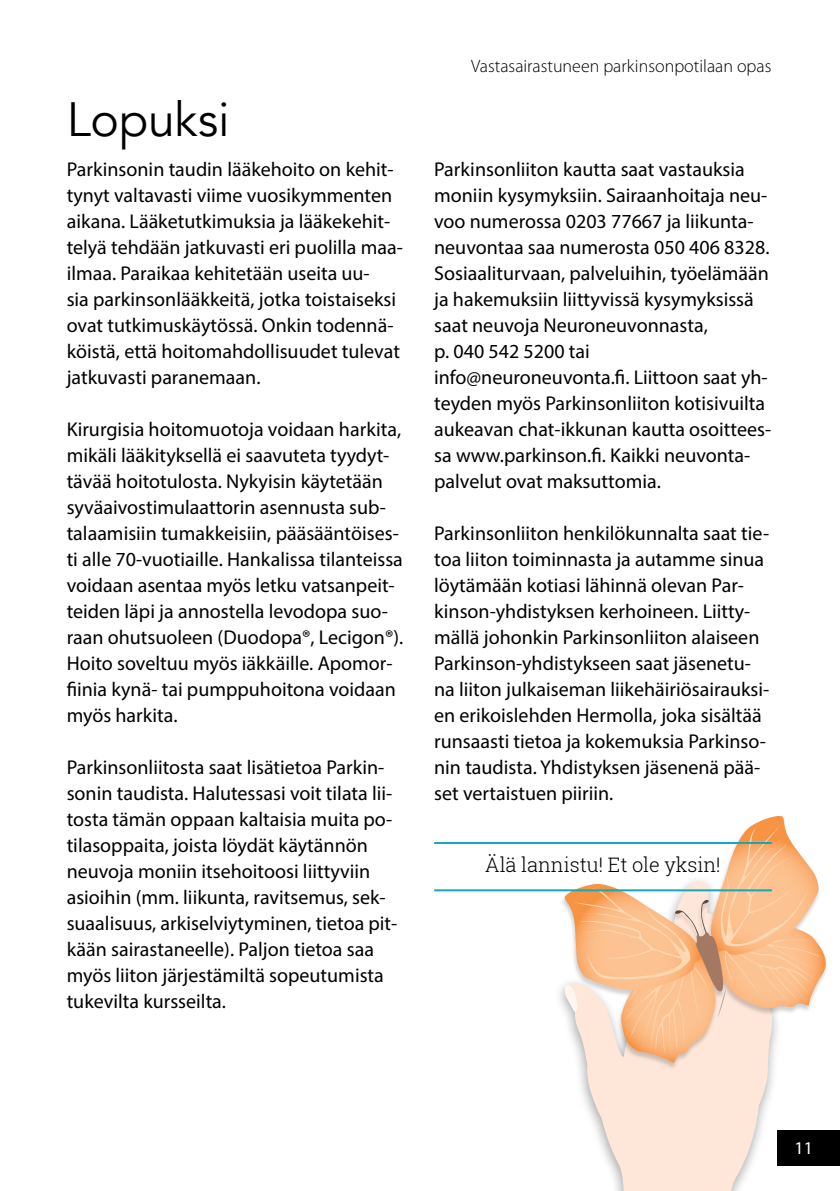
<style>
.page{position:relative;width:840px;height:1191px;background:#fff}
.page>*{position:absolute;margin:0;border:0;box-sizing:border-box;transform-origin:0 0}
.otsikko{font:48px "Avenir";letter-spacing:-.005em;color:#000}
.leipis{font:20px/26px "Myriad Pro";color:#000}
.Nosto{font:300 20px "Roboto Slab";letter-spacing:-.005em;color:#000}
.t1{font:300 18px "Myriad Pro";color:#000}
.t2{font:18px "Myriad Pro";color:#fff}
</style>
<div class="page">
<div style="left:777px;top:1130px;width:62px;height:35px;background:#000"></div>
<div style="left:554px;top:875px;width:228px;height:316px;background:#fff"></div>
<svg style="left:579px;top:1069px;width:193px;height:122px;fill:#fee7d9"></svg>
<div style="left:560px;top:817px;width:268px;height:252px;background:#000;opacity:.19"></div>
<svg style="left:562px;top:816px;width:266px;height:248px"></svg>
<hr style="left:434px;top:842px;width:337px;height:2px;background:#15a8b7">
<hr style="left:434px;top:889px;width:337px;height:2px;background:#15a8b7">
<h1 class="otsikko" style="left:67px;top:91px;width:164px">Lopuksi</h1>
<p class="leipis" style="left:67px;top:156px;width:337px">Parkinsonin taudin lääkehoito on kehit&shy;tynyt valtavasti viime vuosikymmenten aikana. Lääketutkimuksia ja lääkekehit&shy;telyä tehdään jatkuvasti eri puolilla maa&shy;ilmaa. Paraikaa kehitetään useita uu-<br>sia parkinsonlääkkeitä, jotka toistaiseksi ovat tutkimuskäytössä. Onkin todennä&shy;köistä, että hoitomahdollisuudet tulevat jatkuvasti paranemaan.</p>
<p class="leipis" style="left:67px;top:416px;width:338px">Kirurgisia hoitomuotoja voidaan harkita, mikäli lääkityksellä ei saavuteta tyydyt&shy;tävää hoitotulosta. Nykyisin käytetään syväaivostimulaattorin asennusta sub&shy;talaamisiin tumakkeisiin, pääsääntöises&shy;ti alle 70-vuotiaille. Hankalissa tilanteissa voidaan asentaa myös letku vatsanpeit&shy;teiden läpi ja annostella levodopa suo&shy;raan ohutsuoleen (Duodopa®, Lecigon®).<br>Hoito soveltuu myös iäkkäille. Apomor&shy;fiinia kynä- tai pumppuhoitona voidaan myös harkita.</p>
<p class="leipis" style="left:67px;top:754px;width:332px">Parkinsonliitosta saat lisätietoa Parkin&shy;sonin taudista. Halutessasi voit tilata lii&shy;tosta tämän oppaan kaltaisia muita po&shy;tilasoppaita, joista löydät käytännön neuvoja moniin itsehoitoosi liittyviin asioihin (mm. liikunta, ravitsemus, sek&shy;suaalisuus, arkiselviytyminen, tietoa pit&shy;kään sairastaneelle). Paljon tietoa saa myös liiton järjestämiltä sopeutumista tukevilta kursseilta.</p>
<p class="t1" style="left:471px;top:56px;width:301px">Vastasairastuneen parkinsonpotilaan opas</p>
<p class="leipis" style="left:434px;top:156px;width:338px">Parkinsonliiton kautta saat vastauksia moniin kysymyksiin. Sairaanhoitaja neu&shy;voo numerossa 0203 77667 ja liikunta&shy;neuvontaa saa numerosta 050 406 8328.<br>Sosiaaliturvaan, palveluihin, työelämään ja hakemuksiin liittyvissä kysymyksissä saat neuvoja Neuroneuvonnasta,<br>p. 040 542 5200 tai info@neuroneuvonta.fi. Liittoon saat yh&shy;teyden myös Parkinsonliiton kotisivuilta aukeavan chat-ikkunan kautta osoittees&shy;sa www.parkinson.fi. Kaikki neuvonta&shy;palvelut ovat maksuttomia.</p>
<p class="leipis" style="left:434px;top:520px;width:336px">Parkinsonliiton henkilökunnalta saat tie&shy;toa liiton toiminnasta ja autamme sinua löytämään kotiasi lähinnä olevan Par&shy;kinson-yhdistyksen kerhoineen. Liitty&shy;mällä johonkin Parkinsonliiton alaiseen Parkinson-yhdistykseen saat jäsenetu&shy;na liiton julkaiseman liikehäiriösairauksi&shy;en erikoislehden Hermolla, joka sisältää runsaasti tietoa ja kokemuksia Parkinso&shy;nin taudista. Yhdistyksen jäsenenä pää&shy;set vertaistuen piiriin.</p>
<p class="Nosto" style="left:485px;top:851px;width:237px">Älä lannistu! Et ole yksin!</p>
<p class="t2" style="left:794px;top:1137px;width:20px">11</p>
</div>
